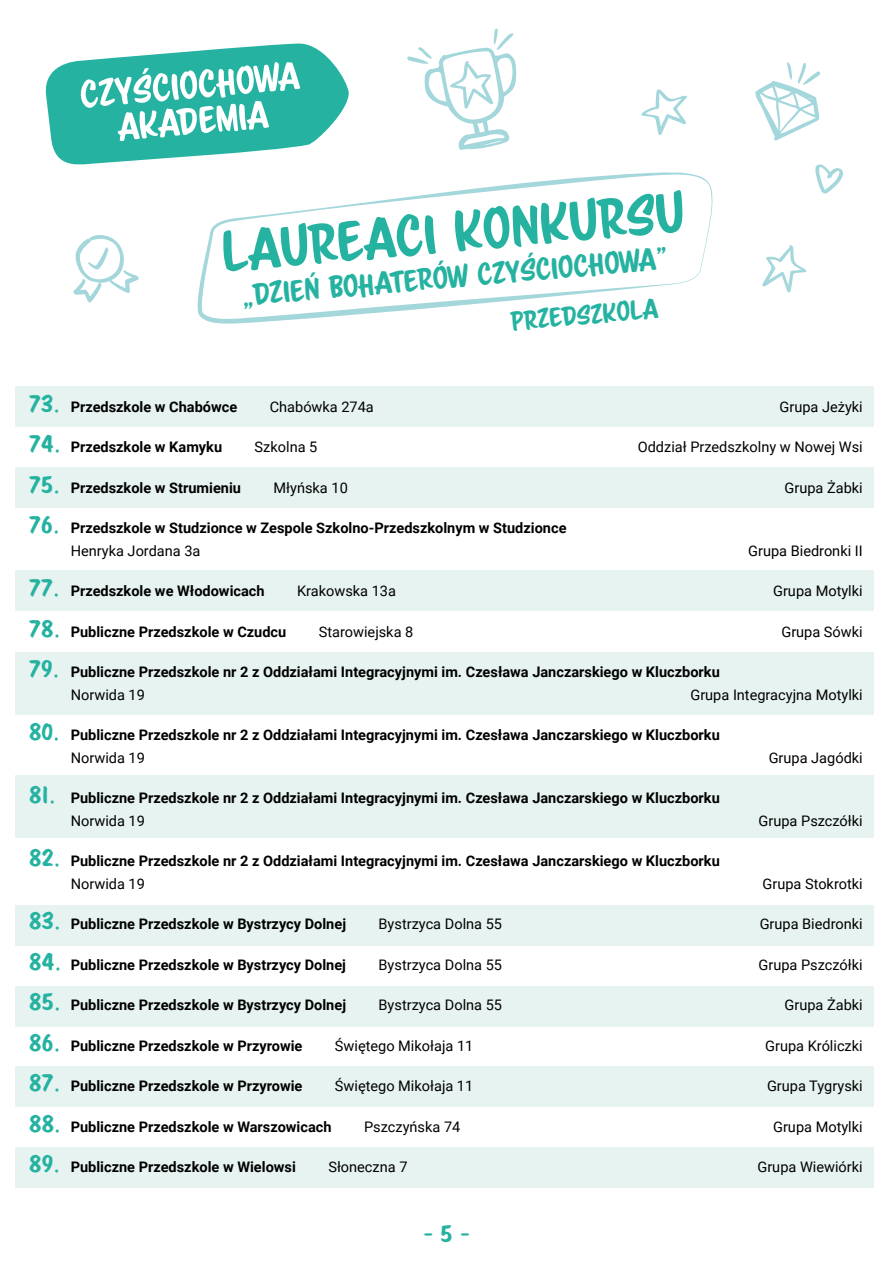
<style>
.page{position:relative;width:893px;height:1263px;background:#fff}
.page>*{position:absolute;margin:0;border:0;box-sizing:border-box;transform-origin:0 0}
.t1{font:49.8px "Scriptorama Markdown JF";color:#25b2a1}
.t2{font:27px "Scriptorama Markdown JF";color:#25b2a1}
.t3{font:24px "Scriptorama Markdown JF";color:#25b2a1}
.t4{font:21px "Scriptorama Markdown JF";color:#25b2a1}
.t5{font:700 14.55px/22.5px "Roboto";color:#000}
.t6{font:14.55px "Roboto";color:#000}
.s1{font-family:"Scriptorama Markdown JF";font-weight:400;font-size:21px;color:#25b2a1}
.s2{font-weight:400}
</style>
<div class="page">
<div style="left:15px;top:652px;width:858px;height:63px;background:#e6f3f0"></div>
<div style="left:15px;top:775px;width:858px;height:62px;background:#e6f3f0"></div>
<div style="left:15px;top:387px;width:858px;height:40px;background:#e6f3f0"></div>
<div style="left:15px;top:468px;width:858px;height:40px;background:#e6f3f0"></div>
<div style="left:15px;top:905px;width:858px;height:41px;background:#e6f3f0"></div>
<div style="left:15px;top:986px;width:858px;height:40px;background:#e6f3f0"></div>
<div style="left:15px;top:1066px;width:858px;height:41px;background:#e6f3f0"></div>
<div style="left:15px;top:570px;width:858px;height:40px;background:#e6f3f0"></div>
<div style="left:15px;top:1147px;width:858px;height:41px;background:#e6f3f0"></div>
<svg style="left:755px;top:62px;width:65px;height:79px"></svg>
<svg style="left:762px;top:245px;width:45px;height:48px"></svg>
<svg style="left:815px;top:164px;width:28px;height:30px"></svg>
<svg style="left:197px;top:172px;width:516px;height:152px"></svg>
<svg style="left:641px;top:89px;width:46px;height:46px"></svg>
<svg style="left:407px;top:28px;width:110px;height:122px"></svg>
<svg style="left:73px;top:235px;width:66px;height:68px"></svg>
<svg style="left:45px;top:43px;width:304px;height:122px"></svg>
<h1 class="t1" style="left:219px;top:220px;width:466px;rotate:-5deg">Laureaci konkursu</h1>
<h3 class="t3" style="left:509px;top:306px;width:149px;rotate:-5deg">przedszkola</h3>
<h2 class="t2" style="left:240px;top:278px;width:429px;rotate:-5deg">„Dzień bohaterów Czyściochowa”</h2>
<p class="t5" style="left:29px;top:395px;width:210px"><span class="s1">73.</span> Przedszkole w Chabówce</p>
<p class="t6" style="left:270px;top:396px;width:106px">Chabówka 274a</p>
<p class="t6" style="left:779px;top:396px;width:85px">Grupa Jeżyki</p>
<p class="t5" style="left:29px;top:435px;width:195px"><span class="s1">74.</span> Przedszkole w Kamyku</p>
<p class="t6" style="left:255px;top:437px;width:64px">Szkolna 5</p>
<p class="t6" style="left:638px;top:437px;width:227px">Oddział Przedszkolny w Nowej Wsi</p>
<p class="t5" style="left:29px;top:476px;width:214px"><span class="s1">75.</span> Przedszkole w Strumieniu</p>
<p class="t6" style="left:274px;top:477px;width:76px">Młyńska 10</p>
<p class="t6" style="left:784px;top:477px;width:80px">Grupa Żabki</p>
<p class="t5" style="left:71px;top:516px;width:497px;text-indent:-42px"><span class="s1">76.</span> Przedszkole w Studzionce w Zespole Szkolno-Przedszkolnym w Studzionce<br><span class="s2">Henryka Jordana 3a</span></p>
<p class="t6" style="left:748px;top:540px;width:116px">Grupa Biedronki II</p>
<p class="t5" style="left:29px;top:579px;width:237px"><span class="s1">77.</span> Przedszkole we Włodowicach</p>
<p class="t6" style="left:297px;top:581px;width:100px">Krakowska 13a</p>
<p class="t6" style="left:773px;top:581px;width:91px">Grupa Motylki</p>
<p class="t5" style="left:29px;top:620px;width:259px"><span class="s1">78.</span> Publiczne Przedszkole w Czudcu</p>
<p class="t6" style="left:319px;top:621px;width:96px">Starowiejska 8</p>
<p class="t6" style="left:781px;top:621px;width:83px">Grupa Sówki</p>
<p class="t5" style="left:71px;top:660px;width:651px;text-indent:-42px"><span class="s1">79.</span> Publiczne Przedszkole nr 2 z Oddziałami Integracyjnymi im. Czesława Janczarskiego w Kluczborku<br><span class="s2">Norwida 19</span></p>
<p class="t6" style="left:690px;top:684px;width:174px">Grupa Integracyjna Motylki</p>
<p class="t5" style="left:71px;top:723px;width:651px;text-indent:-42px"><span class="s1">80.</span> Publiczne Przedszkole nr 2 z Oddziałami Integracyjnymi im. Czesława Janczarskiego w Kluczborku<br><span class="s2">Norwida 19</span></p>
<p class="t6" style="left:769px;top:747px;width:96px">Grupa Jagódki</p>
<p class="t5" style="left:71px;top:786px;width:651px;text-indent:-42px"><span class="s1">81.</span> Publiczne Przedszkole nr 2 z Oddziałami Integracyjnymi im. Czesława Janczarskiego w Kluczborku<br><span class="s2">Norwida 19</span></p>
<p class="t5" style="left:71px;top:849px;width:651px;text-indent:-42px"><span class="s1">82.</span> Publiczne Przedszkole nr 2 z Oddziałami Integracyjnymi im. Czesława Janczarskiego w Kluczborku<br><span class="s2">Norwida 19</span></p>
<p class="t6" style="left:759px;top:810px;width:106px">Grupa Pszczółki</p>
<p class="t6" style="left:763px;top:873px;width:102px">Grupa Stokrotki</p>
<p class="t5" style="left:29px;top:912px;width:319px"><span class="s1">83.</span> Publiczne Przedszkole w Bystrzycy Dolnej</p>
<p class="t6" style="left:379px;top:914px;width:125px">Bystrzyca Dolna 55</p>
<p class="t6" style="left:760px;top:914px;width:105px">Grupa Biedronki</p>
<p class="t5" style="left:29px;top:953px;width:319px"><span class="s1">84.</span> Publiczne Przedszkole w Bystrzycy Dolnej</p>
<p class="t6" style="left:379px;top:954px;width:125px">Bystrzyca Dolna 55</p>
<p class="t6" style="left:759px;top:954px;width:106px">Grupa Pszczółki</p>
<p class="t5" style="left:29px;top:993px;width:319px"><span class="s1">85.</span> Publiczne Przedszkole w Bystrzycy Dolnej</p>
<p class="t6" style="left:379px;top:995px;width:125px">Bystrzyca Dolna 55</p>
<p class="t6" style="left:784px;top:995px;width:80px">Grupa Żabki</p>
<p class="t5" style="left:29px;top:1034px;width:275px"><span class="s1">86.</span> Publiczne Przedszkole w Przyrowie</p>
<p class="t6" style="left:335px;top:1035px;width:140px">Świętego Mikołaja 11</p>
<p class="t6" style="left:765px;top:1035px;width:99px">Grupa Króliczki</p>
<p class="t5" style="left:29px;top:1074px;width:275px"><span class="s1">87.</span> Publiczne Przedszkole w Przyrowie</p>
<p class="t6" style="left:335px;top:1076px;width:140px">Świętego Mikołaja 11</p>
<p class="t6" style="left:767px;top:1076px;width:97px">Grupa Tygryski</p>
<p class="t5" style="left:29px;top:1115px;width:304px"><span class="s1">88.</span> Publiczne Przedszkole w Warszowicach</p>
<p class="t6" style="left:364px;top:1116px;width:98px">Pszczyńska 74</p>
<p class="t6" style="left:773px;top:1116px;width:91px">Grupa Motylki</p>
<p class="t5" style="left:29px;top:1155px;width:269px"><span class="s1">89.</span> Publiczne Przedszkole w Wielowsi</p>
<p class="t6" style="left:328px;top:1157px;width:81px">Słoneczna 7</p>
<p class="t6" style="left:757px;top:1157px;width:107px">Grupa Wiewiórki</p>
<h3 class="t4" style="left:423px;top:1220px;width:48px">- 5 -</h3>
</div>
